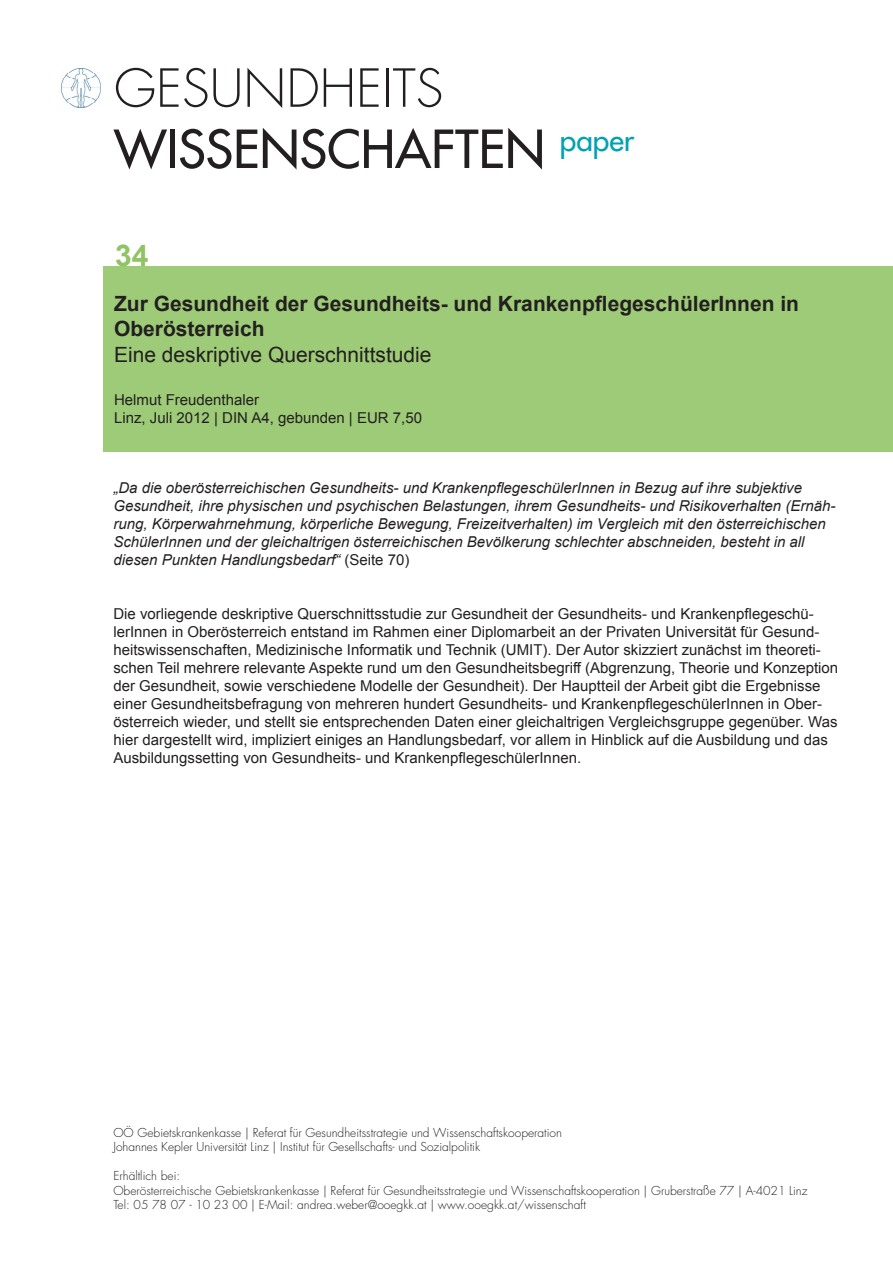
<style>
.page{position:relative;width:893px;height:1263px;background:#fff}
.page>*{position:absolute;margin:0;border:0;box-sizing:border-box;transform-origin:0 0}
.t1{font:500 51px/61.2px "Futura Std";color:#231f20}
.t2{font:700 30px "Arial";color:#8fc363}
.t3{font:700 21px/25.5px "Arial";color:#231f20}
.t4{font:21px "Arial";color:#231f20}
.t5{font:15px/18px "Arial";color:#231f20}
.t6{font:italic 15px/18px "Arial";color:#231f20}
.t7{font:300 12px/14.4px "Futura Std";color:#231f20}
.s1{font-weight:300}
.s2{font-style:normal}
</style>
<div class="page">
<img style="left:61px;top:69px;width:39px;height:39px">
<div style="left:103px;top:266px;width:790px;height:186px;background:#9dcb77"></div>
<h1 class="t1" style="left:114px;top:58px;width:522px"><span class="s1">gesundheits<br></span>WISSENSCHAFTEN <sup>PAPER</sup></h1>
<h2 class="t2" style="left:115px;top:236px;width:35px">34</h2>
<h3 class="t3" style="left:114px;top:291px;width:686px">Zur Gesundheit der Gesundheits- und KrankenpflegeschülerInnen in<br>Oberösterreich</h3>
<h3 class="t4" style="left:114px;top:340px;width:319px">Eine deskriptive Querschnittstudie</h3>
<p class="t5" style="left:114px;top:391px;width:309px">Helmut Freudenthaler<br>Linz, Juli 2012 | DIN A4, gebunden | EUR 7,50</p>
<p class="t6" style="left:113px;top:479px;width:724px">„Da die oberösterreichischen Gesundheits- und KrankenpflegeschülerInnen in Bezug auf ihre subjektive Gesundheit, ihre physischen und psychischen Belastungen, ihrem Gesundheits- und Risikoverhalten (Ernäh&shy;rung, Körperwahrnehmung, körperliche Bewegung, Freizeitverhalten) im Vergleich mit den österreichischen SchülerInnen und der gleichaltrigen österreichischen Bevölkerung schlechter abschneiden, besteht in all diesen Punkten Handlungsbedarf“ <span class="s2">(Seite 70)</span></p>
<p class="t5" style="left:113px;top:605px;width:726px">Die vorliegende deskriptive Querschnittsstudie zur Gesundheit der Gesundheits- und Krankenpflegeschü&shy;lerInnen in Oberösterreich entstand im Rahmen einer Diplomarbeit an der Privaten Universität für Gesund&shy;heitswissenschaften, Medizinische Informatik und Technik (UMIT). Der Autor skizziert zunächst im theoreti&shy;schen Teil mehrere relevante Aspekte rund um den Gesundheitsbegriff (Abgrenzung, Theorie und Konzeption der Gesundheit, sowie verschiedene Modelle der Gesundheit). Der Hauptteil der Arbeit gibt die Ergebnisse einer Gesundheitsbefragung von mehreren hundert Gesundheits- und KrankenpflegeschülerInnen in Ober&shy;österreich wieder, und stellt sie entsprechenden Daten einer gleichaltrigen Vergleichsgruppe gegenüber. Was hier dargestellt wird, impliziert einiges an Handlungsbedarf, vor allem in Hinblick auf die Ausbildung und das Ausbildungssetting von Gesundheits- und KrankenpflegeschülerInnen.</p>
<p class="t7" style="left:113px;top:1126px;width:450px">OÖ Gebietskrankenkasse | Referat für Gesundheitsstrategie und Wissenschaftskooperation<br>Johannes Kepler Universität Linz | I nstitut für Gesellschafts- und Sozialpolitik</p>
<p class="t7" style="left:113px;top:1169px;width:696px">Erhältlich bei:<br>Oberösterreichische Gebietskrankenkasse | Referat für Gesundheitsstrategie und Wissenschaftskooperation | Gruberstraße 77 | A-4021 Linz<br>Tel: 05 78 07 - 10 23 00 | E-Mail: andrea.weber@ooegkk.at | www.ooegkk.at/wissenschaft</p>
</div>
